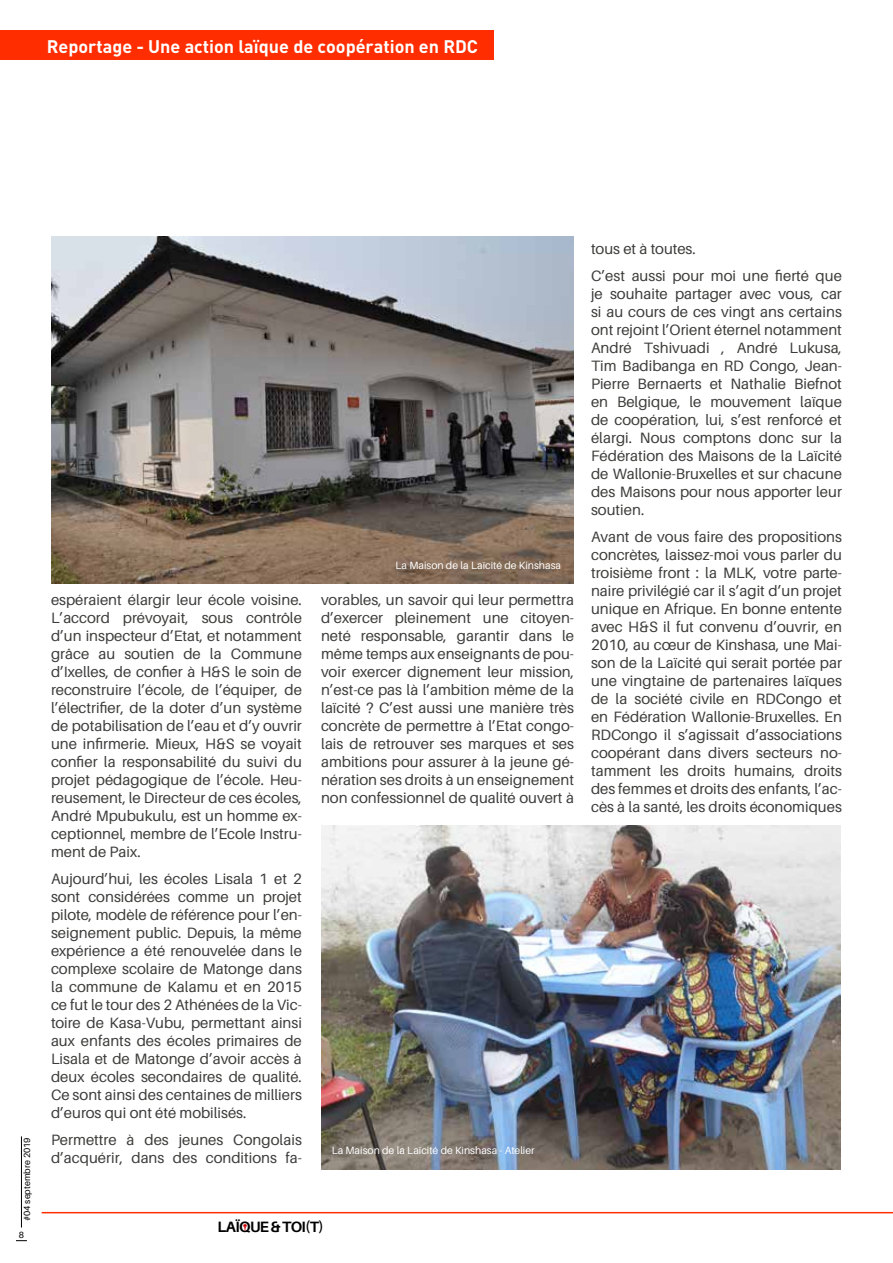
<style>
.page{position:relative;width:893px;height:1263px;background:#fff}
.page>*{position:absolute;margin:0;border:0;box-sizing:border-box;transform-origin:0 0}
.t1{font:700 18px "DIN";color:#fff}
.t2{font:15px/18px "Aileron";color:#3c3c3b;text-align:justify}
.t3{font:700 15px "Aileron";letter-spacing:-.04em;color:#000}
.t4{font:10.5px "Aileron";color:#fff}
.t5{font:9px "Aileron";color:#000}
</style>
<div class="page">
<div style="left:0;top:30px;width:493px;height:30px;background:#ff2d00"></div>
<img style="left:51px;top:236px;width:523px;height:347px">
<img style="left:321px;top:825px;width:519px;height:345px">
<hr style="left:42px;top:1212px;width:851px;height:1px;background:#ff2d00">
<svg style="left:243px;top:1223px;width:4px;height:8px"></svg>
<hr style="left:21px;top:1136px;width:1px;height:91px;background:#000">
<p class="t1" style="left:47px;top:34px;width:433px">Reportage - Une action laïque de coopération en RDC</p>
<p class="t5" style="left:22px;top:1221px;width:85px;rotate:-90deg">#04 septembre 2019</p>
<p class="t5" style="left:19px;top:1230px;width:7px">8</p>
<p class="t2" style="left:51px;top:591px;width:252px">espéraient élargir leur école voisine.<br>L’accord prévoyait, sous contrôle d’un inspecteur d’Etat, et notamment grâce au soutien de la Commune d’Ixelles, de confier à H&amp;S le soin de reconstruire l’école, de l’équiper, de l’électrifier, de la doter d’un système de potabilisation de l’eau et d’y ouvrir une infirmerie. Mieux, H&amp;S se voyait confier la responsabilité du suivi du projet pédagogique de l’école. Heu&shy;reusement, le Directeur de ces écoles, André Mpubukulu, est un homme ex&shy;ceptionnel, membre de l’Ecole Instru&shy;ment de Paix.</p>
<p class="t2" style="left:51px;top:870px;width:252px">Aujourd’hui, les écoles Lisala 1 et 2 sont considérées comme un projet pilote, modèle de référence pour l’en&shy;seignement public. Depuis, la même expérience a été renouvelée dans le complexe scolaire de Matonge dans la commune de Kalamu et en 2015 ce fut le tour des 2 Athénées de la Vic&shy;toire de Kasa-Vubu, permettant ainsi aux enfants des écoles primaires de Lisala et de Matonge d’avoir accès à deux écoles secondaires de qualité.<br>Ce sont ainsi des centaines de milliers d’euros qui ont été mobilisés.</p>
<p class="t2" style="left:51px;top:1131px;width:252px">Permettre à des jeunes Congolais d’acquérir, dans des conditions fa-</p>
<p class="t4" style="left:395px;top:560px;width:167px">La Maison de la Laïcité de Kinshasa</p>
<p class="t2" style="left:321px;top:591px;width:255px">vorables, un savoir qui leur permettra d’exercer pleinement une citoyen&shy;neté responsable, garantir dans le même temps aux enseignants de pou&shy;voir exercer dignement leur mission, n’est-ce pas là l’ambition même de la laïcité ? C’est aussi une manière très concrète de permettre à l’Etat congo&shy;lais de retrouver ses marques et ses ambitions pour assurer à la jeune gé&shy;nération ses droits à un enseignement non confessionnel de qualité ouvert à</p>
<p class="t2" style="left:591px;top:236px;width:252px;line-height:27px">tous et à toutes.<br>C’est aussi pour moi une fierté que</p>
<p class="t2" style="left:591px;top:285px;width:252px">je souhaite partager avec vous, car si au cours de ces vingt ans certains ont rejoint l’Orient éternel notamment André Tshivuadi , André Lukusa, Tim Badibanga en RD Congo, Jean-Pierre Bernaerts et Nathalie Biefnot en Belgique, le mouvement laïque de coopération, lui, s’est renforcé et élargi. Nous comptons donc sur la Fédération des Maisons de la Laïcité de Wallonie-Bruxelles et sur chacune des Maisons pour nous apporter leur soutien.</p>
<p class="t2" style="left:591px;top:528px;width:252px">Avant de vous faire des propositions concrètes, laissez-moi vous parler du troisième front : la MLK, votre parte&shy;naire privilégié car il s’agit d’un projet unique en Afrique. En bonne entente avec H&amp;S il fut convenu d’ouvrir, en 2010, au cœur de Kinshasa, une Mai&shy;son de la Laïcité qui serait portée par une vingtaine de partenaires laïques de la société civile en RDCongo et en Fédération Wallonie-Bruxelles. En RDCongo il s’agissait d’associations coopérant dans divers secteurs no&shy;tamment les droits humains, droits des femmes et droits des enfants, l’ac&shy;cès à la santé, les droits économiques</p>
<p class="t4" style="left:332px;top:1145px;width:204px">La Maison de la Laïcité de Kinshasa - Atelier</p>
<p class="t3" style="left:217px;top:1219px;width:108px">LAÏQUE &amp; TOI(T)</p>
</div>
